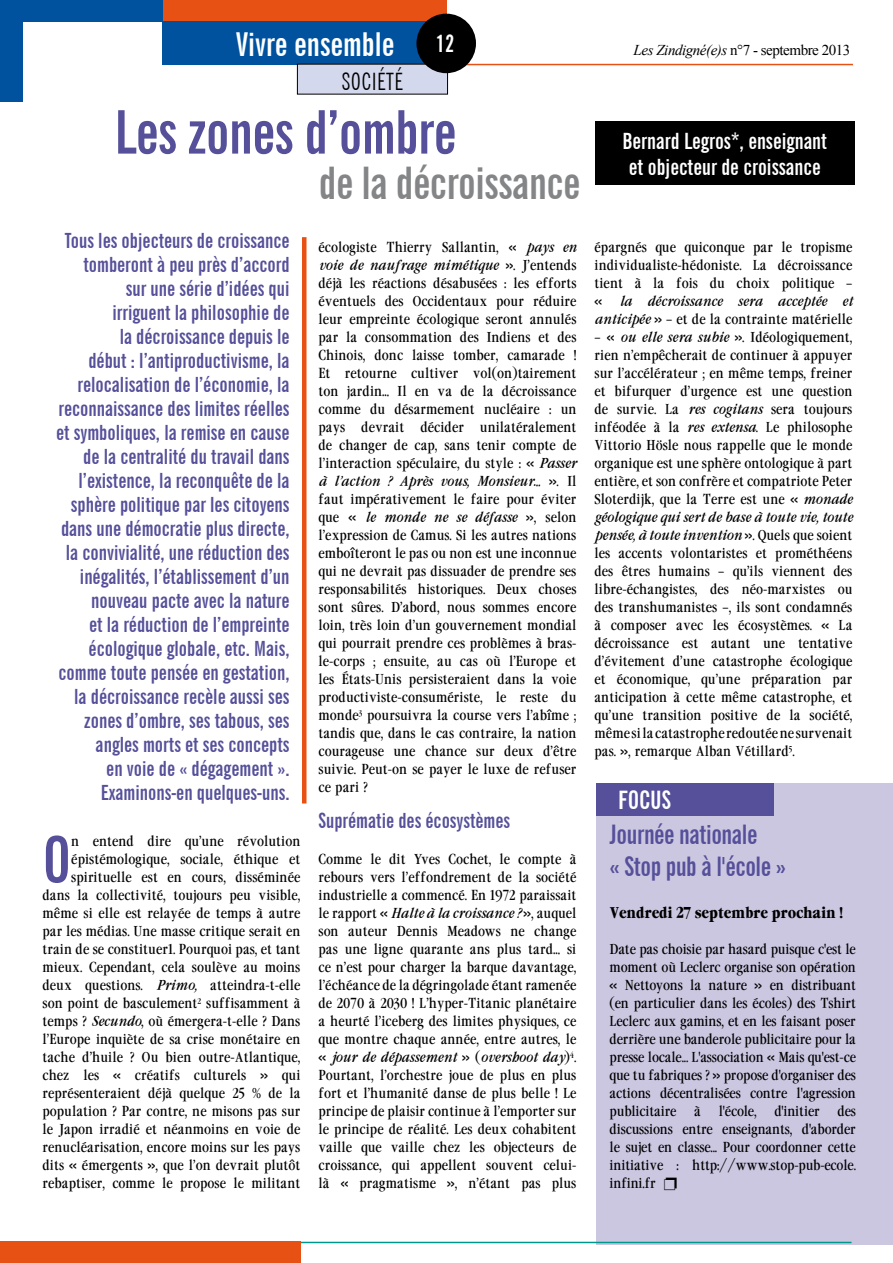
<style>
.page{position:relative;width:893px;height:1263px;background:#fff}
.page>*{position:absolute;margin:0;border:0;box-sizing:border-box;transform-origin:0 0}
.t1{font:700 extra-condensed 63.3px "News Gothic BT";color:#555099}
.t2{font:700 extra-condensed 60px "News Gothic BT";color:#555099}
.t3{font:700 extra-condensed 45px "News Gothic BT";color:#848587}
.t4{font:700 extra-condensed 33px "News Gothic BT";color:#fff}
.t5{font:700 extra-condensed 27px/31.5px "News Gothic BT";color:#555099}
.t6{font:700 extra-condensed 25.5px "News Gothic BT";color:#fff}
.t7{font:extra-condensed 24px "News Gothic BT";letter-spacing:.05em;color:#000}
.t8{font:700 extra-condensed 24px "News Gothic BT";color:#fff}
.t9{font:700 extra-condensed 22.5px/25.5px "News Gothic BT";color:#fff}
.t10{font:700 extra-condensed 21px/24px "News Gothic BT";color:#555099;text-align:right}
.t11{font:15px "Times New Roman";letter-spacing:-.03em;color:#000}
.t12{font:700 15px "Garamond Cond";letter-spacing:-.015em;color:#000}
.t13{font:13.5px/18px "Garamond Cond";color:#000;text-align:justify}
.t14{font:italic 13.5px/18px "Garamond Cond";color:#000;text-align:right}
.s1{font-style:italic}
.s2{font-style:normal}
</style>
<div class="page">
<div style="left:595px;top:122px;width:259px;height:63px;background:#000"></div>
<hr style="left:302px;top:237px;width:4px;height:566px;background:#e75113">
<div style="left:596px;top:783px;width:297px;height:462px;background:#ccc7e1"></div>
<div style="left:596px;top:783px;width:178px;height:32px;background:#555099"></div>
<div style="left:158px;top:0;width:288px;height:21px;background:#e75113"></div>
<div style="left:162px;top:21px;width:267px;height:44px;background:#00529f"></div>
<hr style="left:448px;top:64px;width:405px;height:1px;background:#e75113">
<div style="left:297px;top:64px;width:151px;height:30px;background:#d3d8ec"></div>
<div style="left:0;top:0;width:22px;height:102px;background:#00529f"></div>
<div style="left:0;top:0;width:163px;height:21px;background:#00529f"></div>
<hr style="left:44px;top:1242px;width:807px;height:1px;background:#00978d">
<div style="left:0;top:1242px;width:301px;height:21px;background:#e75113"></div>
<div style="left:416px;top:14px;width:60px;height:59px;background:#000;border-radius:50%"></div>
<h3 class="t4" style="left:236px;top:24px;width:160px">Vivre ensemble</h3>
<h3 class="t7" style="left:342px;top:66px;width:62px">SOCIÉTÉ</h3>
<h3 class="t8" style="left:436px;top:28px;width:21px">12</h3>
<h2 class="t2" style="left:114px;top:96px;width:344px">Les zones d’ombre</h2>
<h3 class="t3" style="left:319px;top:155px;width:263px">de la décroissance</h3>
<p class="t10" style="left:56px;top:228px;width:235px">Tous les objecteurs de croissance tomberont à peu près d’accord<br>sur une série d’idées qui<br>irriguent la philosophie de<br>la décroissance depuis le<br>début : l’antiproductivisme, la relocalisation de l’économie, la reconnaissance des limites réelles et symboliques, la remise en cause de la centralité du travail dans l’existence, la reconquête de la sphère politique par les citoyens dans une démocratie plus directe, la convivialité, une réduction des inégalités, l’établissement d’un nouveau pacte avec la nature<br>et la réduction de l’empreinte écologique globale, etc. Mais, comme toute pensée en gestation, la décroissance recèle aussi ses zones d’ombre, ses tabous, ses angles morts et ses concepts<br>en voie de « dégagement ».<br>Examinons-en quelques-uns.</p>
<p class="t13" style="left:318px;top:238px;width:259px">écologiste Thierry Sallantin, « <span class="s1">pays en voie de naufrage mimétique</span> ». J’entends déjà les réactions désabusées : les efforts éventuels des Occidentaux pour réduire leur empreinte écologique seront annulés par la consommation des Indiens et des Chinois, donc laisse tomber, camarade !<br>Et retourne cultiver vol(on)tairement ton jardin… Il en va de la décroissance comme du désarmement nucléaire : un pays devrait décider unilatéralement de changer de cap, sans tenir compte de l’interaction spéculaire, du style : « <span class="s1">Passer à l’action ? Après vous, Monsieur…</span> ». Il faut impérativement le faire pour éviter que « <span class="s1">le monde ne se défasse</span> », selon l’expression de Camus. Si les autres nations emboîteront le pas ou non est une inconnue qui ne devrait pas dissuader de prendre ses responsabilités historiques. Deux choses sont sûres. D’abord, nous sommes encore loin, très loin d’un gouvernement mondial qui pourrait prendre ces problèmes à bras&shy;le-corps ; ensuite, au cas où l’Europe et les États-Unis persisteraient dans la voie productiviste-consumériste, le reste du monde<sup>3</sup> poursuivra la course vers l’abîme ; tandis que, dans le cas contraire, la nation courageuse une chance sur deux d’être suivie. Peut-on se payer le luxe de refuser ce pari ?</p>
<h3 class="t10" style="left:318px;top:808px;width:193px">Suprématie des écosystèmes</h3>
<p class="t13" style="left:318px;top:850px;width:259px">Comme le dit Yves Cochet, le compte à rebours vers l’effondrement de la société industrielle a commencé. En 1972 paraissait le rapport « <span class="s1">Halte à la croissance ?</span> », auquel son auteur Dennis Meadows ne change pas une ligne quarante ans plus tard… si ce n’est pour charger la barque davantage, l’échéance de la dégringolade étant ramenée de 2070 à 2030 ! L’hyper-Titanic planétaire a heurté l’iceberg des limites physiques, ce que montre chaque année, entre autres, le « <span class="s1">jour de dépassement</span> » (<span class="s1">overshoot day</span>)<sup>4</sup>.<br>Pourtant, l’orchestre joue de plus en plus fort et l’humanité danse de plus belle ! Le principe de plaisir continue à l’emporter sur le principe de réalité. Les deux cohabitent vaille que vaille chez les objecteurs de croissance, qui appellent souvent celui&shy;là « pragmatisme », n’étant pas plus</p>
<p class="t13" style="left:43px;top:832px;width:259px;text-align:right">n entend dire qu’une révolution épistémologique, sociale, éthique et spirituelle est en cours, disséminée dans la collectivité, toujours peu visible, même si elle est relayée de temps à autre par les médias. Une masse critique serait en train de se constituer1. Pourquoi pas, et tant mieux. Cependant, cela soulève au moins deux questions. <span class="s1">Primo,</span> atteindra-t-elle son point de basculement<sup>2</sup> suffisamment à temps ? <span class="s1">Secundo</span>, où émergera-t-elle ? Dans l’Europe inquiète de sa crise monétaire en tache d’huile ? Ou bien outre-Atlantique, chez les « créatifs culturels » qui représenteraient déjà quelque 25 % de la population ? Par contre, ne misons pas sur le Japon irradié et néanmoins en voie de renucléarisation, encore moins sur les pays dits « émergents », que l’on devrait plutôt rebaptiser, comme le propose le militant</p>
<h1 class="t1" style="left:43px;top:821px;width:24px">O</h1>
<p class="t11" style="left:634px;top:40px;width:218px"><span class="s1">Les Zindigné(e)s</span> n°7 - septembre 2013</p>
<h3 class="t9" style="left:623px;top:128px;width:206px">Bernard Legros*, enseignant et objecteur de croissance</h3>
<p class="t13" style="left:594px;top:238px;width:259px">épargnés que quiconque par le tropisme individualiste-hédoniste. La décroissance tient à la fois du choix politique – «</p>
<p class="t14" style="left:594px;top:292px;width:259px">la décroissance sera acceptée et anticipée <span class="s2">» – et de la contrainte matérielle</span></p>
<p class="t13" style="left:594px;top:328px;width:260px">– « <span class="s1">ou elle sera subie</span> ». Idéologiquement, rien n’empêcherait de continuer à appuyer sur l’accélérateur ; en même temps, freiner et bifurquer d’urgence est une question de survie. La <span class="s1">res cogitans</span> sera toujours inféodée à la <span class="s1">res extensa</span>. Le philosophe Vittorio Hösle nous rappelle que le monde organique est une sphère ontologique à part entière, et son confrère et compatriote Peter Sloterdijk, que la Terre est une « <span class="s1">monade géologique qui sert de base à toute vie, toute pensée, à toute invention</span> ». Quels que soient les accents volontaristes et prométhéens des êtres humains – qu’ils viennent des libre-échangistes, des néo-marxistes ou des transhumanistes –, ils sont condamnés à composer avec les écosystèmes. « La décroissance est autant une tentative d’évitement d’une catastrophe écologique et économique, qu’une préparation par anticipation à cette même catastrophe, et qu’une transition positive de la société, même si la catastrophe redoutée ne survenait pas. », remarque Alban Vétillard<sup>5</sup>.</p>
<h3 class="t6" style="left:618px;top:784px;width:54px">Focus</h3>
<h3 class="t5" style="left:610px;top:818px;width:178px">Journée nationale<br>« Stop pub à l'école »</h3>
<p class="t12" style="left:610px;top:903px;width:235px">Vendredi 27 septembre prochain !</p>
<p class="t13" style="left:610px;top:940px;width:248px">Date pas choisie par hasard puisque c'est le moment où Leclerc organise son opération « Nettoyons la nature » en distribuant (en particulier dans les écoles) des Tshirt Leclerc aux gamins, et en les faisant poser derrière une banderole publicitaire pour la presse locale... L'association « Mais qu'est-ce que tu fabriques ? » propose d'organiser des actions décentralisées contre l'agression publicitaire</p>
<p class="t13" style="left:694px;top:1102px;width:8px">à</p>
<p class="t13" style="left:719px;top:1102px;width:39px">l'école,</p>
<p class="t13" style="left:774px;top:1102px;width:47px">d'initier</p>
<p class="t13" style="left:610px;top:1102px;width:248px;text-indent:228px">des discussions entre enseignants, d'aborder le sujet en classe... Pour coordonner cette initiative : http://www.stop-pub-ecole. infini.fr</p>
</div>
